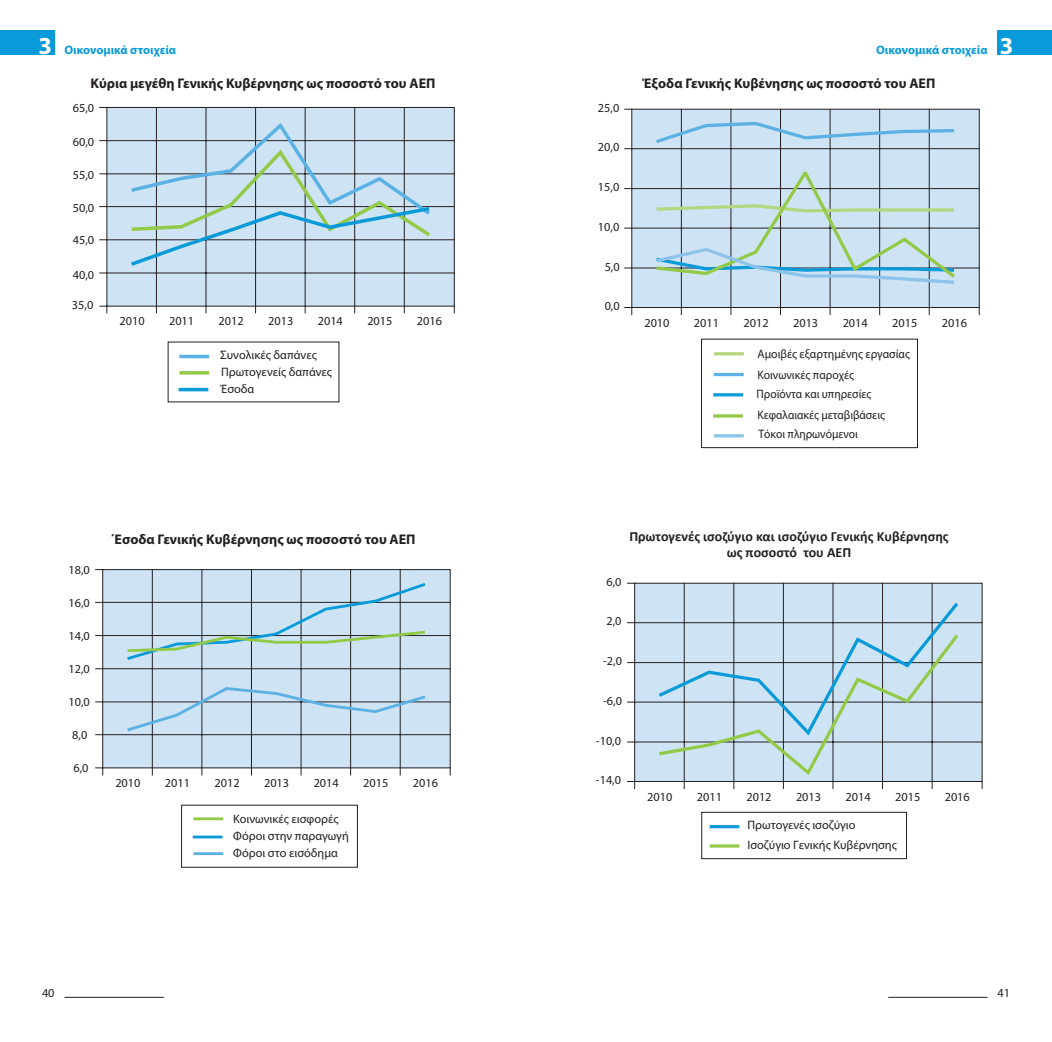
<style>
.page{position:relative;width:1052px;height:1042px;background:#fff}
.page>*{position:absolute;margin:0;border:0;box-sizing:border-box;transform-origin:0 0}
.t1{font:700 14px "Myriad Pro";color:#231f20}
.t2{font:700 14px/15.8px "Calibri";color:#231f20;text-align:center}
.t3{font:12.25px/19.2px "Myriad Pro";color:#231f20}
.t4{font:12.25px/20.1px "Myriad Pro";color:#231f20;scale:.94 1}
.t5{font:12.25px/21px "Myriad Pro";color:#231f20;scale:.96 1}
.t6{font:700 12.25px "Myriad Pro";color:#089ad9}
.s1{font-size:24.5px;color:#fff}
</style>
<div class="page">
<hr style="left:714px;top:352px;width:30px;height:3px;background:#b3d67e">
<hr style="left:714px;top:373px;width:29px;height:3px;background:#5bb1e3">
<hr style="left:713px;top:393px;width:30px;height:3px;background:#089ad9">
<hr style="left:713px;top:414px;width:30px;height:3px;background:#92c947">
<hr style="left:714px;top:434px;width:30px;height:3px;background:#8cc3ea">
<div style="left:701px;top:339px;width:217px;height:109px;border:1px solid #231f20"></div>
<div style="left:632px;top:109px;width:347px;height:198px;background:#cee4f5"></div>
<div style="left:631px;top:109px;width:348px;height:199px;border:1px solid #231f20"></div>
<hr style="left:929px;top:109px;width:1px;height:199px;background:#231f20">
<hr style="left:879px;top:109px;width:1px;height:199px;background:#231f20">
<hr style="left:830px;top:109px;width:1px;height:199px;background:#231f20">
<hr style="left:780px;top:109px;width:1px;height:199px;background:#231f20">
<hr style="left:730px;top:109px;width:1px;height:199px;background:#231f20">
<hr style="left:681px;top:109px;width:1px;height:199px;background:#231f20">
<hr style="left:631px;top:148px;width:348px;height:1px;background:#231f20">
<hr style="left:631px;top:188px;width:348px;height:1px;background:#231f20">
<hr style="left:631px;top:228px;width:348px;height:1px;background:#231f20">
<hr style="left:631px;top:268px;width:348px;height:1px;background:#231f20">
<svg style="left:624px;top:307px;width:8px;height:8px"></svg>
<svg style="left:656px;top:120px;width:298px;height:26px"></svg>
<svg style="left:652px;top:166px;width:306px;height:120px"></svg>
<div style="left:701px;top:812px;width:206px;height:47px;border:1px solid #231f20"></div>
<hr style="left:709px;top:825px;width:30px;height:3px;background:#089ad9">
<hr style="left:709px;top:844px;width:30px;height:3px;background:#92c947">
<div style="left:634px;top:583px;width:348px;height:198px;background:#cee4f5"></div>
<div style="left:634px;top:583px;width:348px;height:199px;border:1px solid #231f20"></div>
<hr style="left:932px;top:583px;width:1px;height:199px;background:#231f20">
<hr style="left:882px;top:583px;width:1px;height:199px;background:#231f20">
<hr style="left:832px;top:583px;width:1px;height:199px;background:#231f20">
<hr style="left:783px;top:583px;width:1px;height:199px;background:#231f20">
<hr style="left:733px;top:583px;width:1px;height:199px;background:#231f20">
<hr style="left:684px;top:583px;width:1px;height:199px;background:#231f20">
<hr style="left:634px;top:622px;width:348px;height:1px;background:#231f20">
<hr style="left:634px;top:662px;width:348px;height:1px;background:#231f20">
<hr style="left:634px;top:702px;width:348px;height:1px;background:#231f20">
<hr style="left:634px;top:742px;width:348px;height:1px;background:#231f20">
<svg style="left:627px;top:701px;width:8px;height:2px"></svg>
<svg style="left:627px;top:741px;width:8px;height:2px"></svg>
<svg style="left:627px;top:781px;width:8px;height:8px"></svg>
<svg style="left:655px;top:599px;width:306px;height:32px"></svg>
<svg style="left:655px;top:631px;width:306px;height:147px"></svg>
<hr style="left:888px;top:997px;width:99px;height:1px;background:#231f20">
<div style="left:997px;top:30px;width:55px;height:25px;background:#089ad9"></div>
<hr style="left:179px;top:388px;width:29px;height:3px;background:#089ad9">
<hr style="left:179px;top:355px;width:30px;height:3px;background:#5bb1e3">
<hr style="left:179px;top:371px;width:30px;height:3px;background:#92c947">
<div style="left:107px;top:107px;width:347px;height:199px;background:#cee4f5"></div>
<div style="left:106px;top:107px;width:349px;height:200px;border:1px solid #231f20"></div>
<hr style="left:404px;top:107px;width:1px;height:200px;background:#231f20">
<hr style="left:354px;top:107px;width:1px;height:200px;background:#231f20">
<hr style="left:305px;top:107px;width:1px;height:200px;background:#231f20">
<hr style="left:255px;top:107px;width:1px;height:200px;background:#231f20">
<hr style="left:206px;top:107px;width:1px;height:200px;background:#231f20">
<hr style="left:156px;top:107px;width:1px;height:200px;background:#231f20">
<hr style="left:106px;top:140px;width:349px;height:1px;background:#231f20">
<hr style="left:106px;top:174px;width:349px;height:1px;background:#231f20">
<hr style="left:106px;top:206px;width:349px;height:1px;background:#231f20">
<hr style="left:106px;top:239px;width:349px;height:1px;background:#231f20">
<hr style="left:106px;top:273px;width:349px;height:1px;background:#231f20">
<svg style="left:99px;top:173px;width:8px;height:2px"></svg>
<svg style="left:99px;top:272px;width:8px;height:2px"></svg>
<svg style="left:99px;top:306px;width:8px;height:7px"></svg>
<svg style="left:127px;top:120px;width:307px;height:149px"></svg>
<hr style="left:193px;top:835px;width:29px;height:3px;background:#089ad9">
<hr style="left:193px;top:852px;width:30px;height:3px;background:#5bb1e3">
<hr style="left:193px;top:817px;width:30px;height:3px;background:#92c947">
<div style="left:103px;top:569px;width:347px;height:199px;background:#cee4f5"></div>
<div style="left:102px;top:569px;width:348px;height:199px;border:1px solid #231f20"></div>
<hr style="left:400px;top:569px;width:1px;height:199px;background:#231f20">
<hr style="left:350px;top:569px;width:1px;height:199px;background:#231f20">
<hr style="left:301px;top:569px;width:1px;height:199px;background:#231f20">
<hr style="left:251px;top:569px;width:1px;height:199px;background:#231f20">
<hr style="left:202px;top:569px;width:1px;height:199px;background:#231f20">
<hr style="left:152px;top:569px;width:1px;height:199px;background:#231f20">
<hr style="left:102px;top:602px;width:348px;height:1px;background:#231f20">
<hr style="left:102px;top:635px;width:348px;height:1px;background:#231f20">
<hr style="left:102px;top:668px;width:348px;height:1px;background:#231f20">
<hr style="left:102px;top:701px;width:348px;height:1px;background:#231f20">
<hr style="left:102px;top:734px;width:348px;height:1px;background:#231f20">
<svg style="left:95px;top:767px;width:8px;height:8px"></svg>
<svg style="left:124px;top:685px;width:304px;height:48px"></svg>
<svg style="left:124px;top:581px;width:304px;height:81px"></svg>
<hr style="left:64px;top:997px;width:100px;height:1px;background:#231f20">
<div style="left:0;top:30px;width:55px;height:25px;background:#089ad9"></div>
<p class="t6" style="left:38px;top:45px;width:139px"><span class="s1">3</span> Οικονομικά στοιχεία</p>
<p class="t1" style="left:90px;top:78px;width:346px">Κύρια μεγέθη Γενικής Κυβέρνησης ως ποσοστό του ΑΕΠ</p>
<p class="t3" style="left:73px;top:99px;width:23px">65,0</p>
<p class="t3" style="left:73px;top:133px;width:23px">60,0</p>
<p class="t3" style="left:73px;top:166px;width:23px">55,0</p>
<p class="t3" style="left:73px;top:199px;width:23px">50,0</p>
<p class="t3" style="left:73px;top:231px;width:23px">45,0</p>
<p class="t3" style="left:73px;top:266px;width:23px">40,0</p>
<p class="t3" style="left:72px;top:297px;width:23px">35,0</p>
<p class="t3" style="left:119px;top:313px;width:27px">2010</p>
<p class="t3" style="left:169px;top:313px;width:27px">2011</p>
<p class="t3" style="left:219px;top:313px;width:27px">2012</p>
<p class="t3" style="left:268px;top:313px;width:27px">2013</p>
<p class="t3" style="left:318px;top:313px;width:27px">2014</p>
<p class="t3" style="left:367px;top:313px;width:27px">2015</p>
<p class="t3" style="left:417px;top:313px;width:27px">2016</p>
<p class="t3" style="left:220px;top:348px;width:113px;line-height:16.8px">Συνολικές δαπάνες<br>Πρωτογενείς δαπάνες</p>
<p class="t3" style="left:221px;top:380px;width:35px">Έσοδα</p>
<p class="t3" style="left:68px;top:561px;width:23px">18,0</p>
<p class="t3" style="left:68px;top:594px;width:23px">16,0</p>
<p class="t3" style="left:68px;top:627px;width:23px">14,0</p>
<p class="t3" style="left:68px;top:660px;width:23px">12,0</p>
<p class="t3" style="left:68px;top:693px;width:23px">10,0</p>
<p class="t3" style="left:72px;top:726px;width:17px">8,0</p>
<p class="t3" style="left:73px;top:759px;width:17px">6,0</p>
<p class="t1" style="left:110px;top:534px;width:307px">΄Εσοδα Γενικής Κυβέρνησης ως ποσοστό του ΑΕΠ</p>
<p class="t3" style="left:115px;top:774px;width:27px">2010</p>
<p class="t3" style="left:165px;top:774px;width:27px">2011</p>
<p class="t3" style="left:214px;top:774px;width:27px">2012</p>
<p class="t3" style="left:264px;top:774px;width:27px">2013</p>
<p class="t3" style="left:314px;top:774px;width:27px">2014</p>
<p class="t3" style="left:363px;top:774px;width:27px">2015</p>
<p class="t3" style="left:413px;top:774px;width:27px">2016</p>
<p class="t3" style="left:233px;top:810px;width:107px">Κοινωνικές εισφορές</p>
<p class="t3" style="left:233px;top:828px;width:117px;line-height:17.5px">Φόροι στην παραγωγή<br>Φόροι στο εισόδημα</p>
<p class="t3" style="left:42px;top:984px;width:14px">40</p>
<p class="t3" style="left:598px;top:99px;width:23px">25,0</p>
<p class="t3" style="left:598px;top:139px;width:23px">20,0</p>
<p class="t3" style="left:598px;top:179px;width:23px">15,0</p>
<p class="t3" style="left:598px;top:218px;width:23px">10,0</p>
<p class="t3" style="left:604px;top:258px;width:17px">5,0</p>
<p class="t3" style="left:604px;top:297px;width:17px">0,0</p>
<p class="t6" style="left:876px;top:45px;width:139px">Οικονομικά στοιχεία <span class="s1">3</span></p>
<p class="t1" style="left:642px;top:78px;width:294px">Έξοδα Γενικής Κυβένησης ως ποσοστό του ΑΕΠ</p>
<p class="t3" style="left:644px;top:314px;width:27px">2010</p>
<p class="t3" style="left:694px;top:314px;width:27px">2011</p>
<p class="t3" style="left:743px;top:314px;width:27px">2012</p>
<p class="t3" style="left:793px;top:314px;width:27px">2013</p>
<p class="t3" style="left:842px;top:314px;width:27px">2014</p>
<p class="t3" style="left:892px;top:314px;width:27px">2015</p>
<p class="t3" style="left:942px;top:314px;width:27px">2016</p>
<p class="t5" style="left:757px;top:344px;width:160px">Αμοιβές εξαρτημένης εργασίας<br>Κοινωνικές παροχές</p>
<p class="t4" style="left:756px;top:385px;width:138px">Προϊόντα και υπηρεσίες<br>Κεφαλαιακές μεταβιβάσεις<br>Τόκοι πληρωνόμενοι</p>
<p class="t3" style="left:606px;top:573px;width:17px">6,0</p>
<p class="t2" style="left:629px;top:529px;width:321px">Πρωτογενές ισοζύγιο και ισοζύγιο Γενικής Κυβέρνησης ως ποσοστό του ΑΕΠ</p>
<p class="t3" style="left:606px;top:612px;width:17px">2,0</p>
<p class="t3" style="left:603px;top:652px;width:20px">-2,0</p>
<p class="t3" style="left:603px;top:692px;width:20px">-6,0</p>
<p class="t3" style="left:596px;top:732px;width:27px">-10,0</p>
<p class="t3" style="left:596px;top:771px;width:27px">-14,0</p>
<p class="t3" style="left:647px;top:788px;width:27px">2010</p>
<p class="t3" style="left:697px;top:788px;width:27px">2011</p>
<p class="t3" style="left:746px;top:788px;width:27px">2012</p>
<p class="t3" style="left:796px;top:788px;width:27px">2013</p>
<p class="t3" style="left:845px;top:788px;width:27px">2014</p>
<p class="t3" style="left:895px;top:788px;width:27px">2015</p>
<p class="t3" style="left:944px;top:788px;width:27px">2016</p>
<p class="t3" style="left:747px;top:816px;width:151px">Πρωτογενές ισοζύγιο<br>Ισοζύγιο Γενικής Κυβέρνησης</p>
<p class="t3" style="left:997px;top:984px;width:14px">41</p>
</div>
